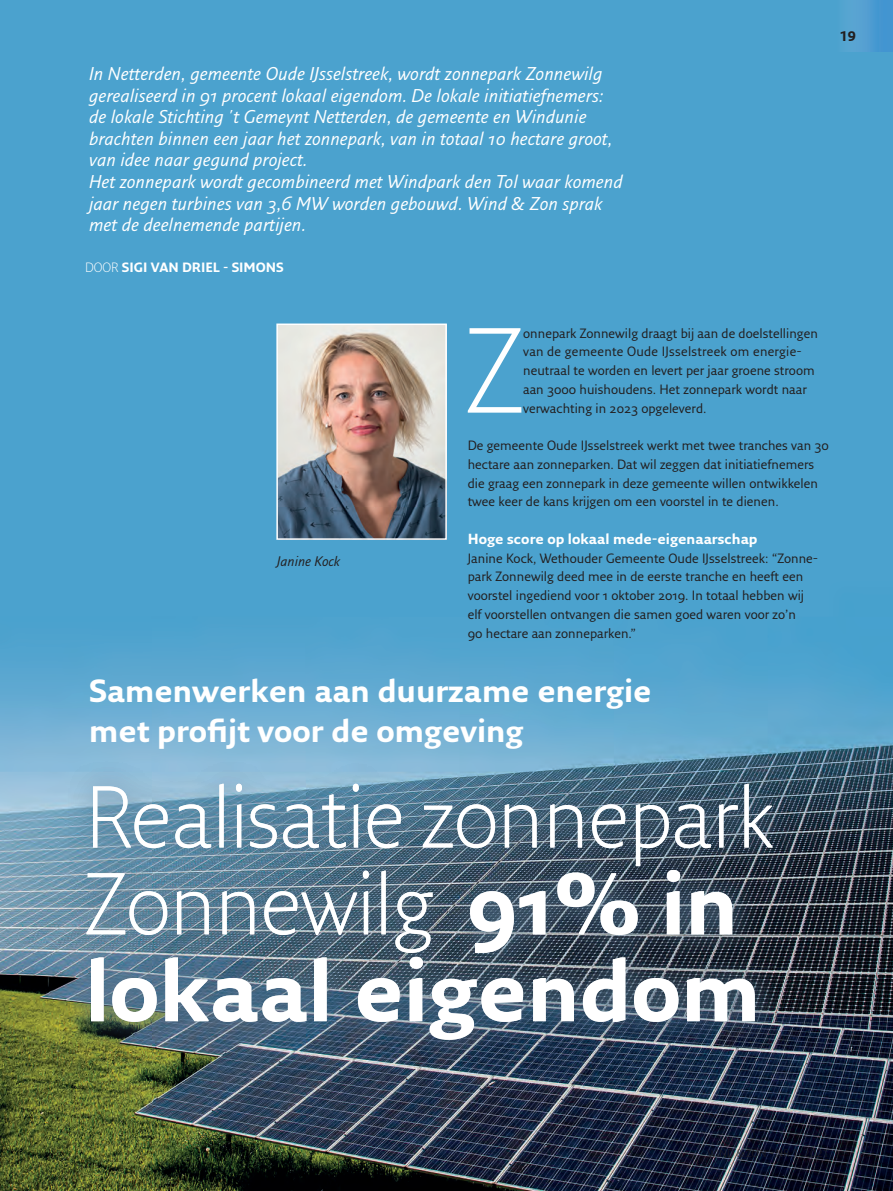
<style>
.page{position:relative;width:893px;height:1191px;background:#fff}
.page>*{position:absolute;margin:0;border:0;box-sizing:border-box;transform-origin:0 0}
.plat_fresco_sans_met{font:300 117.45px "Fresco Sans";color:#fff}
.Kop_1{font:300 84.9px/86.8px "Fresco Sans";color:#fff}
.Kop_3{font:700 31.2px/39.9px "Fresco Sans";color:#fff}
.Intro_1_cursief{font:italic 18px/21.6px "Fresco Sans";color:#fff}
.subkop_fresco_sans_b{font:700 14.25px "Fresco Sans";color:#fff}
.plat_caption_en_bijs{font:italic 13.5px "Fresco Sans";color:#231f20}
.t1{font:700 13.5px "Fresco Sans LF";color:#231f20}
.plat_fresco_sans_c8{font:13.2px/18.8px "Fresco Sans";color:#231f20}
.plat_fresco_sans_met-2{font:13.2px/18.8px "Fresco Sans";color:#231f20}
.plat_fresco_sans_c8-2{font:700 13.2px "Fresco Sans";color:#fff}
.t2{font:300 10.5px "Fresco Sans LF";letter-spacing:.02em;color:#231f20}
.s1{font-weight:300}
.s2{font-weight:700}
</style>
<div class="page">
<img style="left:0;top:0;width:893px;height:1191px">
<div style="left:821px;top:0;width:72px;height:51px;background:linear-gradient(to right,#53a7cf,#4996d2)"></div>
<div style="left:63px;top:759px;width:735px;height:309px;background:#50718b;opacity:.6"></div>
<img style="left:279px;top:326px;width:165px;height:211px">
<div style="left:276px;top:323px;width:171px;height:217px;border:2px solid #fff"></div>
<p class="Intro_1_cursief" style="left:89px;top:62px;width:525px">In Netterden, gemeente Oude IJsselstreek, wordt zonnepark Zonnewilg gerealiseerd in 91 procent lokaal eigendom. De lokale initiatiefnemers: de lokale Stichting 't Gemeynt Netterden, de gemeente en Windunie brachten binnen een jaar het zonnepark, van in totaal 10 hectare groot, van idee naar gegund project.</p>
<p class="Intro_1_cursief" style="left:89px;top:170px;width:535px">Het zonnepark wordt gecombineerd met Windpark den Tol waar komend jaar negen turbines van 3,6 MW worden gebouwd. Wind &amp; Zon sprak met de deelnemende partijen.</p>
<p class="plat_fresco_sans_c8-2" style="left:85px;top:259px;width:200px"><span class="s1">DOOR</span> SIGI VAN DRIEL - SIMONS</p>
<p class="t1" style="left:840px;top:28px;width:18px">19</p>
<p class="plat_caption_en_bijs" style="left:277px;top:553px;width:65px">Janine Kock</p>
<p class="plat_fresco_sans_met" style="left:466px;top:297px;width:59px">Z</p>
<p class="plat_fresco_sans_met-2" style="left:523px;top:323px;width:296px">onnepark Zonnewilg draagt bij aan de doelstellingen van de gemeente Oude IJsselstreek om energie&shy;neutraal te worden en levert per jaar groene stroom aan 3000 huishoudens. Het zonnepark wordt naar verwachting in 2023 opgeleverd.</p>
<p class="plat_fresco_sans_c8" style="left:468px;top:436px;width:363px">De gemeente Oude IJsselstreek werkt met twee tranches van 30 hectare aan zonneparken. Dat wil zeggen dat initiatiefnemers die graag een zonnepark in deze gemeente willen ontwikkelen twee keer de kans krijgen om een voorstel in te dienen.</p>
<p class="subkop_fresco_sans_b" style="left:468px;top:530px;width:291px">Hoge score op lokaal mede-eigenaarschap</p>
<p class="plat_fresco_sans_c8" style="left:468px;top:548px;width:350px">Janine Kock, Wethouder Gemeente Oude IJsselstreek: “Zonne&shy;park Zonnewilg deed mee in de eerste tranche en heeft een voorstel ingediend voor 1 oktober 2019. In totaal hebben wij elf voorstellen ontvangen die samen goed waren voor zo’n<br>90 hectare aan zonneparken.”</p>
<p class="Kop_3" style="left:89px;top:670px;width:564px">Samenwerken aan duurzame energie met profijt voor de omgeving</p>
<p class="Kop_1" style="left:85px;top:771px;width:690px">Realisatie zonnepark<br>Zonnewilg <span class="s2">91% in lokaal eigendom</span></p>
<p class="t2" style="left:708px;top:1146px;width:123px">WIND &amp; ZON - NR.1 2021</p>
</div>
